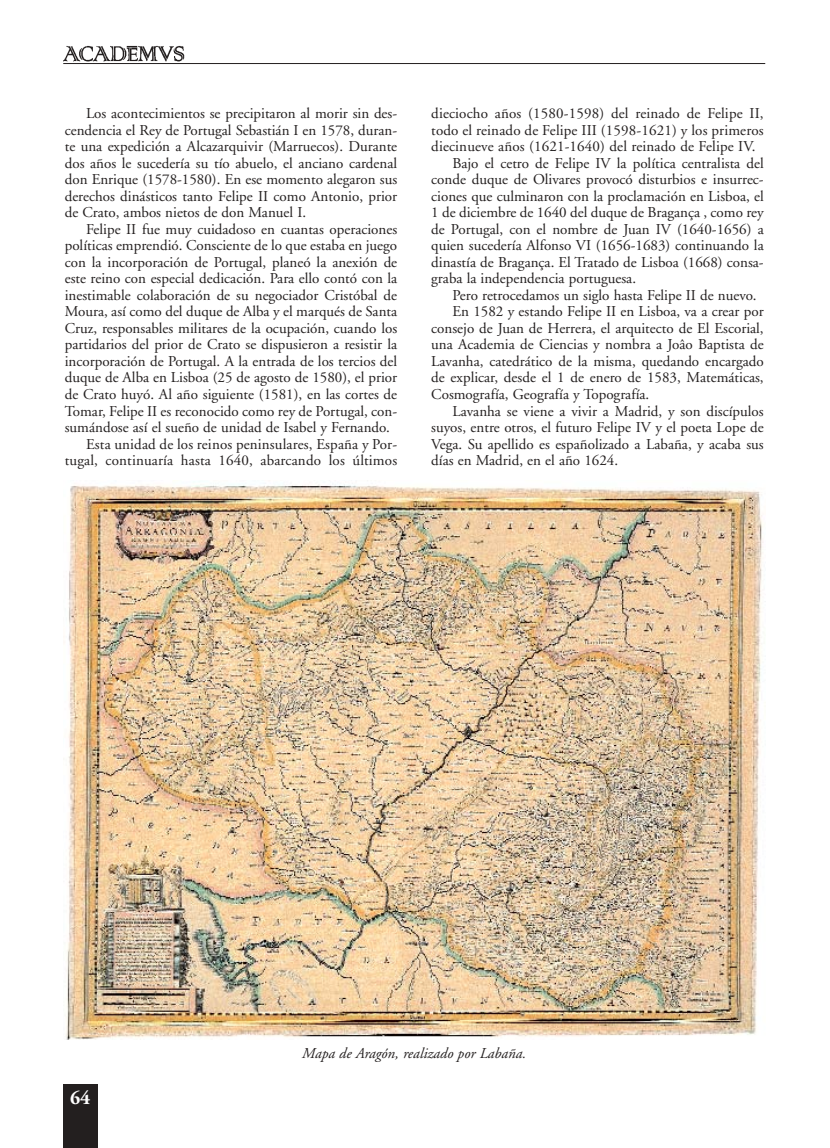
<style>
.page{position:relative;width:830px;height:1148px;background:#fff}
.page>*{position:absolute;margin:0;border:0;box-sizing:border-box;transform-origin:0 0}
.t1{font:700 19.5px "Adobe Garamond";color:#fff}
.t2{font:15px/16.5px "Adobe Garamond";color:#231f1f;text-align:justify}
.t3{font:italic 15px "Adobe Garamond";color:#231f1f}
</style>
<div class="page">
<div style="left:63px;top:1084px;width:34px;height:63px;background:#231f1f"></div>
<img style="left:63px;top:45px;width:122px;height:17px">
<hr style="left:63px;top:63px;width:702px;height:1px;background:#231f1f">
<img style="left:66px;top:484px;width:697px;height:555px">
<p class="t2" style="left:65px;top:107px;width:334px;text-indent:21px">Los acontecimientos se precipitaron al morir sin des&shy;cendencia el Rey de Portugal Sebastián I en 1578, duran&shy;te una expedición a Alcazarquivir (Marruecos). Durante dos años le sucedería su tío abuelo, el anciano cardenal don Enrique (1578-1580). En ese momento alegaron sus derechos dinásticos tanto Felipe II como Antonio, prior de Crato, ambos nietos de don Manuel I.</p>
<p class="t2" style="left:86px;top:222px;width:313px">Felipe II fue muy cuidadoso en cuantas operaciones</p>
<p class="t2" style="left:65px;top:239px;width:334px">políticas emprendió. Consciente de lo que estaba en juego</p>
<p class="t2" style="left:65px;top:255px;width:334px">con la incorporación de Portugal, planeó la anexión de</p>
<p class="t2" style="left:65px;top:272px;width:334px">este reino con especial dedicación. Para ello contó con la</p>
<p class="t2" style="left:65px;top:288px;width:334px">inestimable colaboración de su negociador Cristóbal de</p>
<p class="t2" style="left:65px;top:305px;width:334px">Moura, así como del duque de Alba y el marqués de Santa</p>
<p class="t2" style="left:65px;top:321px;width:334px">Cruz, responsables militares de la ocupación, cuando los</p>
<p class="t2" style="left:65px;top:338px;width:334px">partidarios del prior de Crato se dispusieron a resistir la</p>
<p class="t2" style="left:65px;top:354px;width:334px">incorporación de Portugal. A la entrada de los tercios del</p>
<p class="t2" style="left:65px;top:371px;width:334px">duque de Alba en Lisboa (25 de agosto de 1580), el prior</p>
<p class="t2" style="left:65px;top:387px;width:334px">de Crato huyó. Al año siguiente (1581), en las cortes de</p>
<p class="t2" style="left:65px;top:404px;width:334px">Tomar, Felipe II es reconocido como rey de Portugal, con-</p>
<p class="t2" style="left:65px;top:420px;width:327px">sumándose así el sueño de unidad de Isabel y Fernando.</p>
<p class="t2" style="left:86px;top:437px;width:313px">Esta unidad de los reinos peninsulares, España y Por-</p>
<p class="t2" style="left:65px;top:453px;width:334px">tugal, continuaría hasta 1640, abarcando los últimos</p>
<p class="t2" style="left:431px;top:107px;width:334px">dieciocho años (1580-1598) del reinado de Felipe II,</p>
<p class="t2" style="left:431px;top:123px;width:334px">todo el reinado de Felipe III (1598-1621) y los primeros</p>
<p class="t2" style="left:431px;top:140px;width:326px">diecinueve años (1621-1640) del reinado de Felipe IV.</p>
<p class="t2" style="left:452px;top:156px;width:313px">Bajo el cetro de Felipe IV la política centralista del</p>
<p class="t2" style="left:431px;top:173px;width:334px">conde duque de Olivares provocó disturbios e insurrec-</p>
<p class="t2" style="left:431px;top:189px;width:334px">ciones que culminaron con la proclamación en Lisboa, el</p>
<p class="t2" style="left:431px;top:206px;width:334px">1 de diciembre de 1640 del duque de Bragança , como rey</p>
<p class="t2" style="left:431px;top:222px;width:334px">de Portugal, con el nombre de Juan IV (1640-1656) a</p>
<p class="t2" style="left:431px;top:239px;width:334px">quien sucedería Alfonso VI (1656-1683) continuando la</p>
<p class="t2" style="left:431px;top:255px;width:334px">dinastía de Bragança. El Tratado de Lisboa (1668) consa-</p>
<p class="t2" style="left:431px;top:272px;width:206px">graba la independencia portuguesa.</p>
<p class="t2" style="left:452px;top:288px;width:305px">Pero retrocedamos un siglo hasta Felipe II de nuevo.</p>
<p class="t2" style="left:452px;top:305px;width:313px">En 1582 y estando Felipe II en Lisboa, va a crear por</p>
<p class="t2" style="left:431px;top:321px;width:334px">consejo de Juan de Herrera, el arquitecto de El Escorial,</p>
<p class="t2" style="left:431px;top:338px;width:334px">una Academia de Ciencias y nombra a Joâo Baptista de</p>
<p class="t2" style="left:431px;top:354px;width:334px">Lavanha, catedrático de la misma, quedando encargado</p>
<p class="t2" style="left:431px;top:371px;width:334px">de explicar, desde el 1 de enero de 1583, Matemáticas,</p>
<p class="t2" style="left:431px;top:387px;width:220px">Cosmografía, Geografía y Topografía.</p>
<p class="t2" style="left:452px;top:404px;width:313px">Lavanha se viene a vivir a Madrid, y son discípulos</p>
<p class="t2" style="left:431px;top:420px;width:334px">suyos, entre otros, el futuro Felipe IV y el poeta Lope de</p>
<p class="t2" style="left:431px;top:437px;width:334px">Vega. Su apellido es españolizado a Labaña, y acaba sus</p>
<p class="t2" style="left:431px;top:453px;width:188px">días en Madrid, en el año 1624.</p>
<h1 class="t1" style="left:70px;top:1089px;width:22px">64</h1>
<p class="t3" style="left:302px;top:1046px;width:225px">Mapa de Aragón, realizado por Labaña.</p>
</div>
